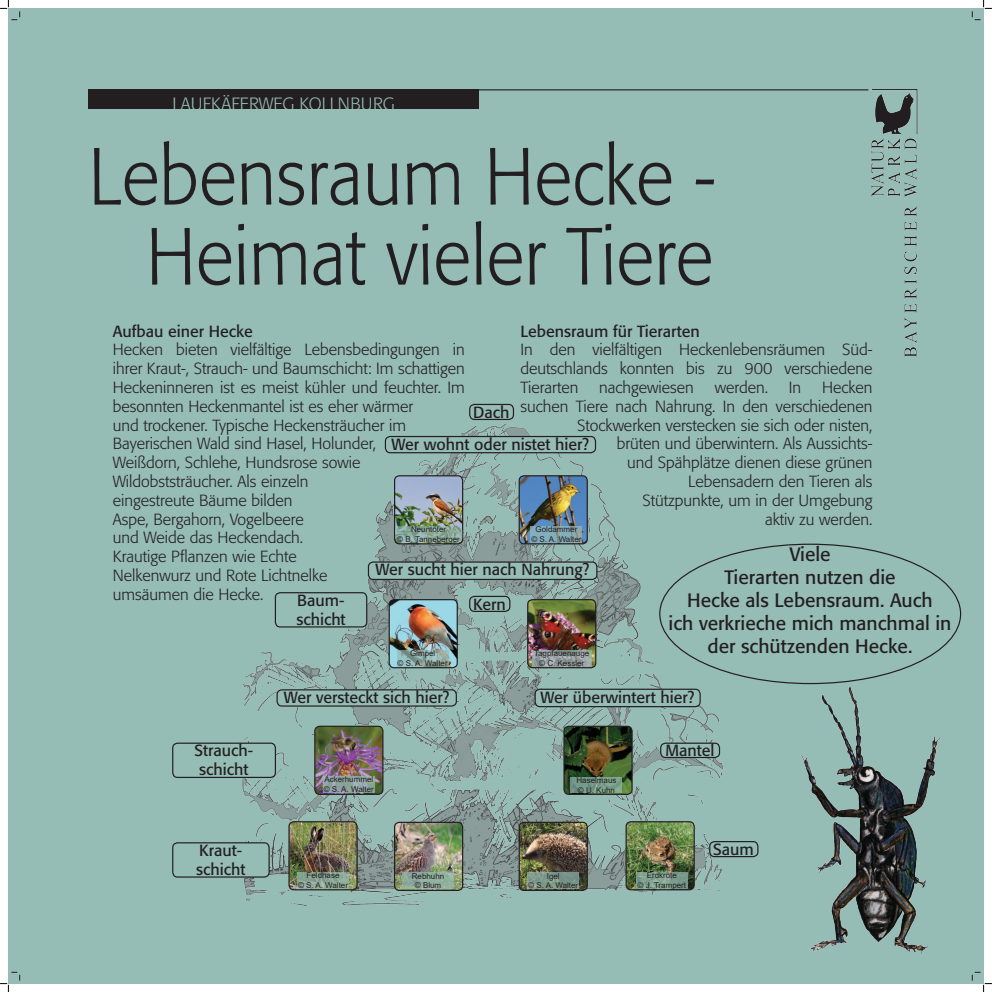
<style>
.page{position:relative;width:992px;height:992px;background:#fff}
.page>*{position:absolute;margin:0;border:0;box-sizing:border-box;transform-origin:0 0}
.t1{font:300 80px/80px "Formata";letter-spacing:.005em;color:#231f20;text-align:right;scale:.9 1}
.t2{font:19.2px/23px "Formata";color:#231f20;text-align:center}
.t3{font:300 17.6px "Formata";color:#96bcb6}
.t4{font:300 16px/18.8px "Formata";color:#231f20}
.t5{font:16px/18.8px "Formata";color:#231f20}
.t6{font:8px/9.6px "Arial";color:#231f20;text-align:center}
</style>
<div class="page">
<div style="left:8px;top:8px;width:976px;height:976px;background:#96bcb6"></div>
<img style="left:872px;top:89px;width:46px;height:268px">
<hr style="left:188px;top:89px;width:680px;height:1px;background:#231f20">
<div style="left:88px;top:89px;width:391px;height:20px;background:#231f20"></div>
<img style="left:810px;top:670px;width:130px;height:284px">
<img style="left:172px;top:403px;width:676px;height:502px">
<div style="left:470px;top:404px;width:43px;height:15px;background:#96bcb6;border-radius:5px"></div>
<div style="left:469px;top:404px;width:45px;height:16px;border:1px solid #231f20;border-radius:5px"></div>
<div style="left:470px;top:596px;width:40px;height:15px;background:#96bcb6;border-radius:5px"></div>
<div style="left:469px;top:596px;width:41px;height:16px;border:1px solid #231f20;border-radius:5px"></div>
<div style="left:661px;top:743px;width:58px;height:14px;background:#96bcb6;border-radius:5px"></div>
<div style="left:660px;top:743px;width:60px;height:15px;border:1px solid #231f20;border-radius:5px"></div>
<div style="left:710px;top:842px;width:48px;height:15px;background:#96bcb6;border-radius:5px"></div>
<div style="left:709px;top:841px;width:49px;height:16px;border:1px solid #231f20;border-radius:5px"></div>
<div style="left:275px;top:593px;width:92px;height:34px;background:#96bcb6;border-radius:5px"></div>
<div style="left:275px;top:592px;width:92px;height:35px;border:1px solid #231f20;border-radius:5px"></div>
<div style="left:173px;top:743px;width:102px;height:34px;background:#96bcb6;border-radius:5px"></div>
<div style="left:172px;top:743px;width:104px;height:35px;border:1px solid #231f20;border-radius:5px"></div>
<div style="left:173px;top:843px;width:96px;height:34px;background:#96bcb6;border-radius:5px"></div>
<div style="left:172px;top:842px;width:98px;height:36px;border:1px solid #231f20;border-radius:5px"></div>
<div style="left:385px;top:436px;width:210px;height:17px;background:#96bcb6;border-radius:5px"></div>
<div style="left:385px;top:436px;width:211px;height:17px;border:1px solid #231f20;border-radius:5px"></div>
<div style="left:368px;top:562px;width:229px;height:17px;background:#96bcb6;border-radius:5px"></div>
<div style="left:368px;top:561px;width:229px;height:19px;border:1px solid #231f20;border-radius:5px"></div>
<div style="left:535px;top:689px;width:165px;height:18px;background:#96bcb6;border-radius:5px"></div>
<div style="left:535px;top:689px;width:166px;height:18px;border:1px solid #231f20;border-radius:5px"></div>
<div style="left:277px;top:690px;width:179px;height:16px;background:#96bcb6;border-radius:5px"></div>
<div style="left:277px;top:689px;width:180px;height:18px;border:1px solid #231f20;border-radius:5px"></div>
<img style="left:395px;top:476px;width:68px;height:68px">
<div style="left:394px;top:475px;width:69px;height:69px;border:1px solid #231f20;border-radius:5px"></div>
<img style="left:519px;top:476px;width:68px;height:68px">
<div style="left:519px;top:475px;width:69px;height:69px;border:1px solid #231f20;border-radius:5px"></div>
<img style="left:528px;top:600px;width:68px;height:68px">
<div style="left:527px;top:599px;width:69px;height:69px;border:1px solid #231f20;border-radius:5px"></div>
<img style="left:389px;top:600px;width:68px;height:68px">
<div style="left:389px;top:599px;width:69px;height:69px;border:1px solid #231f20;border-radius:5px"></div>
<img style="left:519px;top:822px;width:68px;height:68px">
<div style="left:519px;top:822px;width:69px;height:69px;border:1px solid #231f20;border-radius:5px"></div>
<img style="left:564px;top:726px;width:68px;height:67px">
<div style="left:563px;top:726px;width:70px;height:69px;border:1px solid #231f20;border-radius:5px"></div>
<img style="left:315px;top:726px;width:68px;height:68px">
<div style="left:314px;top:726px;width:69px;height:69px;border:1px solid #231f20;border-radius:5px"></div>
<img style="left:289px;top:823px;width:68px;height:67px">
<div style="left:288px;top:821px;width:70px;height:69px;border:1px solid #231f20;border-radius:5px"></div>
<img style="left:395px;top:822px;width:68px;height:68px">
<div style="left:394px;top:822px;width:69px;height:69px;border:1px solid #231f20;border-radius:5px"></div>
<img style="left:626px;top:823px;width:68px;height:67px">
<div style="left:625px;top:821px;width:70px;height:69px;border:1px solid #231f20;border-radius:5px"></div>
<svg style="left:395px;top:526px;width:67px;height:16px"></svg>
<svg style="left:531px;top:526px;width:51px;height:16px"></svg>
<svg style="left:397px;top:650px;width:51px;height:16px"></svg>
<svg style="left:532px;top:650px;width:59px;height:16px"></svg>
<svg style="left:323px;top:776px;width:52px;height:17px"></svg>
<svg style="left:571px;top:777px;width:51px;height:16px"></svg>
<svg style="left:527px;top:873px;width:52px;height:16px"></svg>
<svg style="left:297px;top:872px;width:52px;height:16px"></svg>
<svg style="left:402px;top:873px;width:52px;height:16px"></svg>
<svg style="left:636px;top:872px;width:52px;height:16px"></svg>
<svg style="left:0;top:0;width:21px;height:21px"></svg>
<svg style="left:0;top:972px;width:21px;height:20px"></svg>
<svg style="left:972px;top:0;width:20px;height:21px"></svg>
<svg style="left:972px;top:972px;width:20px;height:20px"></svg>
<p class="t3" style="left:172px;top:93px;width:224px">LAUFKÄFERWEG KOLLNBURG</p>
<h1 class="t1" style="left:89px;top:140px;width:698px">Lebensraum Hecke -<br>Heimat vieler Tiere</h1>
<p class="t5" style="left:113px;top:323px;width:142px">Aufbau einer Hecke</p>
<p class="t4" style="left:113px;top:341px;width:354px">Hecken bieten vielfältige Lebensbedingungen in ihrer Kraut-, Strauch- und Baumschicht: Im schattigen Heckeninneren ist es meist kühler und feuchter. Im besonnten Heckenmantel ist es eher wärmer<br>und trockener. Typische Heckensträucher im Bayerischen Wald sind Hasel, Holunder,<br>Weißdorn, Schlehe, Hundsrose sowie Wildobststräucher. Als einzeln<br>eingestreute Bäume bilden<br>Aspe, Bergahorn, Vogelbeere<br>und Weide das Heckendach.<br>Krautige Pflanzen wie Echte<br>Nelkenwurz und Rote Lichtnelke<br>umsäumen die Hecke.</p>
<p class="t5" style="left:520px;top:323px;width:181px">Lebensraum für Tierarten</p>
<p class="t4" style="left:520px;top:341px;width:354px;text-align:justify">In den vielfältigen Heckenlebensräumen Süd&shy;deutschlands konnten bis zu 900 verschiedene Tierarten</p>
<p class="t4" style="left:599px;top:379px;width:96px">nachgewiesen</p>
<p class="t4" style="left:715px;top:379px;width:55px">werden.</p>
<p class="t4" style="left:789px;top:379px;width:14px">In</p>
<p class="t4" style="left:520px;top:379px;width:354px;text-align:right">Hecken<br>suchen Tiere nach Nahrung. In den verschiedenen<br>Stockwerken verstecken sie sich oder nisten,<br>brüten und überwintern. Als Aussichts-<br>und Spähplätze dienen diese grünen<br>Lebensadern den Tieren als<br>Stützpunkte, um in der Umgebung<br>aktiv zu werden.</p>
<p class="t5" style="left:473px;top:404px;width:38px">Dach</p>
<p class="t5" style="left:391px;top:436px;width:199px">Wer wohnt oder nistet hier?</p>
<p class="t6" style="left:397px;top:525px;width:64px">Neuntöter<br>© B. Tanneberger</p>
<p class="t6" style="left:531px;top:525px;width:52px">Goldammer<br>© S. A. Walter</p>
<p class="t2" style="left:669px;top:544px;width:284px">Viele<br>Tierarten nutzen die<br>Hecke als Lebensraum. Auch<br>ich verkrieche mich manchmal in der schützenden Hecke.</p>
<p class="t5" style="left:375px;top:562px;width:215px">Wer sucht hier nach Nahrung?</p>
<p class="t5" style="left:296px;top:592px;width:51px">Baum&shy;schicht</p>
<p class="t5" style="left:473px;top:596px;width:34px">Kern</p>
<p class="t6" style="left:398px;top:649px;width:52px">Gimpel<br>© S. A. Walter</p>
<p class="t6" style="left:534px;top:649px;width:57px">Tagpfauenauge © C. Kessler</p>
<p class="t5" style="left:195px;top:743px;width:60px">Strauch&shy;schicht</p>
<p class="t5" style="left:196px;top:842px;width:51px">Kraut&shy;schicht</p>
<p class="t5" style="left:284px;top:689px;width:167px">Wer versteckt sich hier?</p>
<p class="t5" style="left:540px;top:689px;width:156px">Wer überwintert hier?</p>
<p class="t6" style="left:324px;top:775px;width:52px;text-align:left">Ackerhummel © S. A. Walter</p>
<p class="t6" style="left:576px;top:776px;width:42px;text-align:left">Haselmaus © U. Kuhn</p>
<p class="t5" style="left:665px;top:743px;width:51px">Mantel</p>
<p class="t5" style="left:713px;top:841px;width:42px">Saum</p>
<p class="t6" style="left:298px;top:871px;width:52px">Feldhase<br>© S. A. Walter</p>
<p class="t6" style="left:412px;top:872px;width:34px">Rebhuhn © Blum</p>
<p class="t6" style="left:638px;top:871px;width:50px">Erdkröte<br>© J. Trampert</p>
<p class="t6" style="left:528px;top:872px;width:52px">Igel<br>© S. A. Walter</p>
</div>
